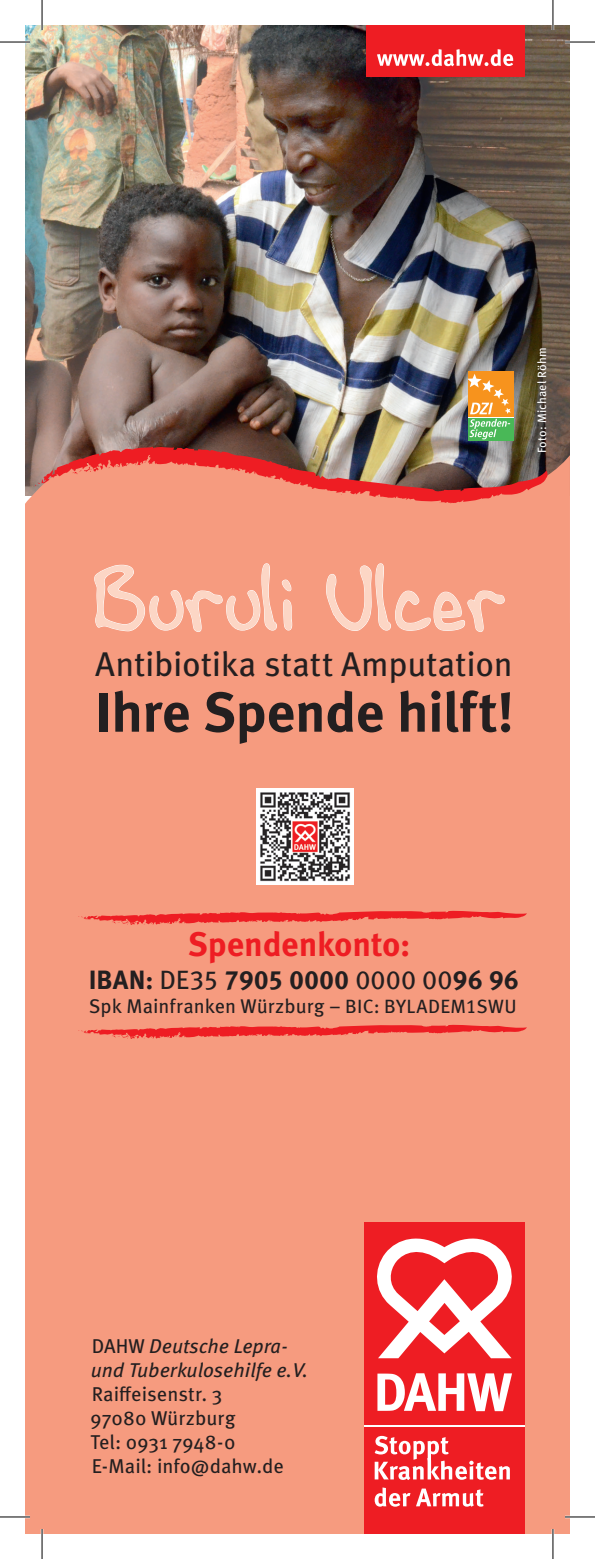
<style>
.page{position:relative;width:595px;height:1559px;background:#fff}
.page>*{position:absolute;margin:0;border:0;box-sizing:border-box;transform-origin:0 0}
.t1{font:89.6px "Andrew Script 16";letter-spacing:.02em;color:#fcd6c5}
.t2{font:700 55.6px "Meta OT";letter-spacing:-.01em;color:#231f20}
.t3{font:34.2px "Meta OT";letter-spacing:-.005em;color:#231f20}
.t4{font:700 33.8px "Meta OT";letter-spacing:-.01em;color:#ee1d23}
.t5{font:700 26.4px "Meta OT";color:#231f20}
.t6{font:20px "Meta OT";color:#231f20}
.t7{font:italic 20px "Meta OT";color:#231f20}
.t8{font:19.8px "Meta OT";color:#231f20}
.t9{font:12px "Meta OT";letter-spacing:.02em;color:#fff}
.s1{font-weight:400}
.s2{font-size:19.2px}
.s3{font-style:normal}
</style>
<div class="page">
<img style="left:25px;top:25px;width:544px;height:427px">
<div style="left:25px;top:623px;width:544px;height:910px;background:#f69b7f"></div>
<svg style="left:25px;top:452px;width:544px;height:433px"></svg>
<img style="left:35px;top:445px;width:514px;height:59px">
<div style="left:365px;top:25px;width:159px;height:51px;background:#ee1d23"></div>
<svg style="left:377px;top:49px;width:136px;height:17px"></svg>
<div style="left:467px;top:371px;width:46px;height:45px;background:#f7931d"></div>
<div style="left:467px;top:418px;width:46px;height:22px;background:#49b857"></div>
<svg style="left:467px;top:373px;width:43px;height:66px"></svg>
<div style="left:363px;top:1306px;width:161px;height:227px;background:#ee1d23"></div>
<svg style="left:78px;top:1024px;width:448px;height:14px"></svg>
<svg style="left:78px;top:910px;width:448px;height:14px"></svg>
<img style="left:256px;top:788px;width:97px;height:96px">
<svg style="left:94px;top:563px;width:198px;height:83px"></svg>
<svg style="left:326px;top:553px;width:178px;height:79px;background:#f6a187"></svg>
<hr style="left:364px;top:1424px;width:160px;height:3px;background:#fff">
<div style="left:364px;top:1221px;width:160px;height:203px;background:#ee1d23"></div>
<svg style="left:372px;top:1238px;width:143px;height:268px"></svg>
<hr style="left:0;top:41px;width:30px;height:2px;background:#fff">
<hr style="left:564px;top:41px;width:30px;height:2px;background:#fff">
<hr style="left:0;top:1515px;width:30px;height:2px;background:#fff">
<hr style="left:564px;top:1515px;width:30px;height:2px;background:#fff">
<hr style="left:41px;top:0;width:2px;height:30px;background:#fff">
<hr style="left:41px;top:1528px;width:2px;height:30px;background:#fff">
<hr style="left:551px;top:0;width:2px;height:30px;background:#fff">
<hr style="left:551px;top:1528px;width:2px;height:30px;background:#fff">
<hr style="left:0;top:42px;width:30px;height:1px;background:#000">
<hr style="left:564px;top:42px;width:30px;height:1px;background:#000">
<hr style="left:0;top:1516px;width:30px;height:1px;background:#000">
<hr style="left:564px;top:1516px;width:30px;height:1px;background:#000">
<hr style="left:42px;top:0;width:1px;height:30px;background:#000">
<hr style="left:42px;top:1528px;width:1px;height:30px;background:#000">
<hr style="left:552px;top:0;width:1px;height:30px;background:#000">
<hr style="left:552px;top:1528px;width:1px;height:30px;background:#000">
<p class="t9" style="left:534px;top:453px;width:107px;rotate:-90deg">Foto: Michael Röhm</p>
<p class="t1" style="left:95px;top:547px;width:412px">Buruli Ulcer</p>
<p class="t3" style="left:95px;top:642px;width:418px">Antibiotika statt Amputation</p>
<p class="t2" style="left:95px;top:677px;width:420px">Ihre Spende hilft!</p>
<p class="t4" style="left:188px;top:922px;width:224px">Spendenkonto:</p>
<p class="t5" style="left:89px;top:963px;width:431px">IBAN: <span class="s1">DE35</span> 7905 0000 <span class="s1">0000 00</span>96 96</p>
<p class="t8" style="left:89px;top:993px;width:429px">Spk Mainfranken Würzburg – <span class="s2">BIC: BYLADEM1SWU</span></p>
<p class="t7" style="left:92px;top:1332px;width:198px"><span class="s3">DAHW</span> Deutsche Lepra-</p>
<p class="t7" style="left:91px;top:1356px;width:219px">und Tuberkulosehilfe e.V.</p>
<p class="t6" style="left:92px;top:1380px;width:132px">Raiffeisenstr. 3</p>
<p class="t6" style="left:90px;top:1404px;width:146px">97080 Würzburg</p>
<p class="t6" style="left:90px;top:1428px;width:146px">Tel: 0931 7948-0</p>
<p class="t6" style="left:92px;top:1452px;width:193px">E-Mail: info@dahw.de</p>
</div>
